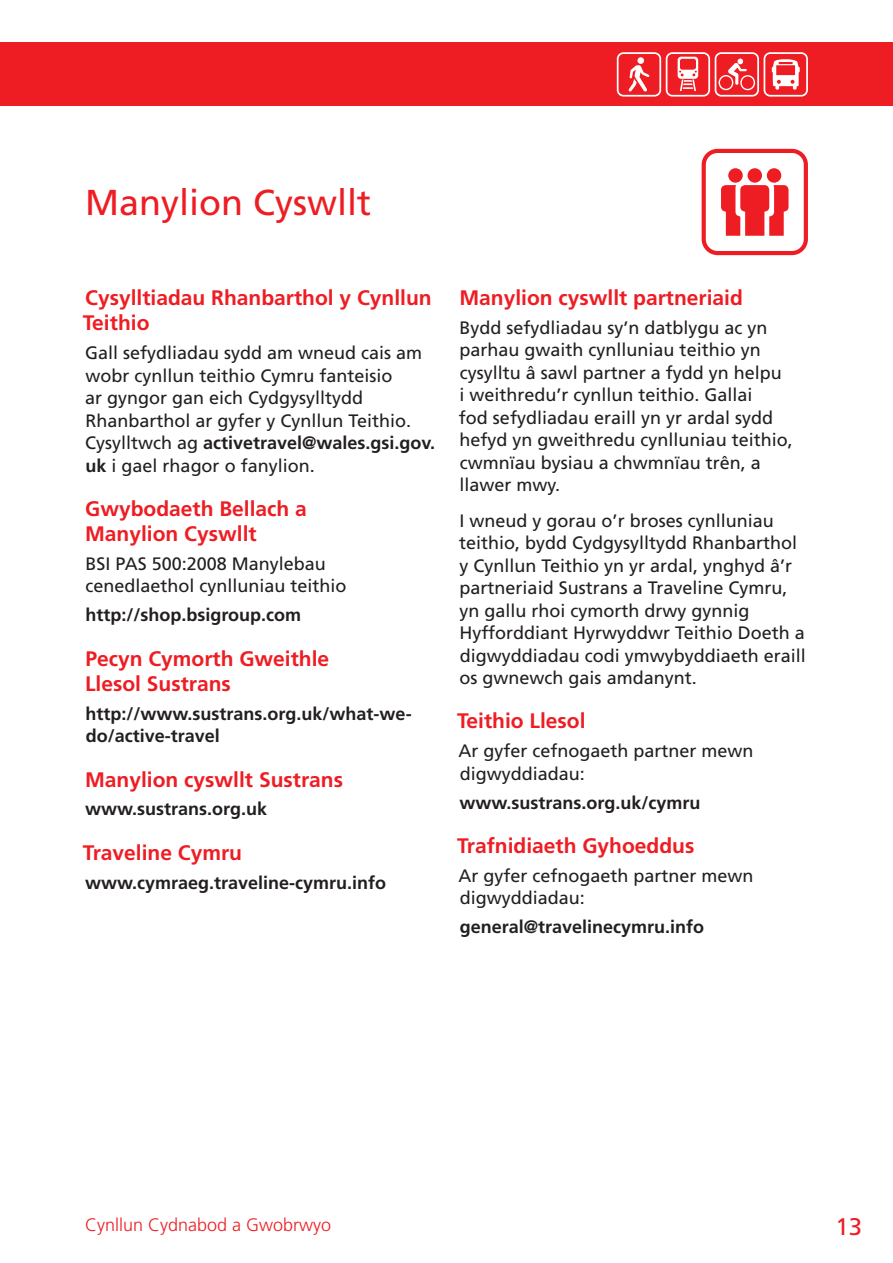
<style>
.page{position:relative;width:893px;height:1263px;background:#fff}
.page>*{position:absolute;margin:0;border:0;box-sizing:border-box;transform-origin:0 0}
.t1{font:36px "Frutiger";color:#ee1d23}
.t2{font:24px "Frutiger";color:#ee1d23}
.Small_Title{font:700 21px/25.2px "Frutiger";color:#ee1d23}
.Body_Copy{font:18px/22.5px "Frutiger";color:#231f20}
.Body_Copy-2{font:700 18px/22.5px "Frutiger";color:#231f20}
.t3{font:300 18px "Frutiger";color:#ee1d23}
.s1{font-weight:700}
</style>
<div class="page">
<div style="left:0;top:43px;width:893px;height:63px;background:#ee1d23"></div>
<svg style="left:617px;top:52px;width:191px;height:45px"></svg>
<svg style="left:702px;top:149px;width:106px;height:106px"></svg>
<div style="left:747px;top:168px;width:15px;height:15px;background:#ee1d23;border-radius:50%"></div>
<div style="left:740px;top:185px;width:29px;height:27px;background:#ee1d23;border-radius:5px"></div>
<p class="t1" style="left:85px;top:182px;width:288px">Manylion Cyswllt</p>
<h1 class="Small_Title" style="left:83px;top:285px;width:350px">Cysylltiadau Rhanbarthol y Cynllun<br>Teithio</h1>
<p class="Body_Copy" style="left:85px;top:342px;width:352px">Gall sefydliadau sydd am wneud cais am wobr cynllun teithio Cymru fanteisio<br>ar gyngor gan eich Cydgysylltydd Rhanbarthol ar gyfer y Cynllun Teithio.<br>Cysylltwch ag <span class="s1">activetravel@wales.gsi.gov. uk</span> i gael rhagor o fanylion.</p>
<h1 class="Small_Title" style="left:85px;top:496px;width:223px">Gwybodaeth Bellach a<br>Manylion Cyswllt</h1>
<p class="Body_Copy" style="left:85px;top:552px;width:263px">BSI PAS 500:2008 Manylebau cenedlaethol cynlluniau teithio</p>
<p class="Body_Copy-2" style="left:86px;top:604px;width:217px">http://shop.bsigroup.com</p>
<h1 class="Small_Title" style="left:85px;top:646px;width:246px">Pecyn Cymorth Gweithle<br>Llesol Sustrans</h1>
<p class="Body_Copy-2" style="left:86px;top:702px;width:328px">http://www.sustrans.org.uk/what-we&shy;do/active-travel</p>
<h1 class="Small_Title" style="left:85px;top:767px;width:259px">Manylion cyswllt Sustrans</h1>
<p class="Body_Copy-2" style="left:85px;top:798px;width:184px">www.sustrans.org.uk</p>
<h1 class="Small_Title" style="left:83px;top:840px;width:161px">Traveline Cymru</h1>
<p class="Body_Copy-2" style="left:85px;top:871px;width:303px">www.cymraeg.traveline-cymru.info</p>
<h1 class="Small_Title" style="left:459px;top:285px;width:285px">Manylion cyswllt partneriaid</h1>
<p class="Body_Copy" style="left:459px;top:316px;width:335px">Bydd sefydliadau sy’n datblygu ac yn parhau gwaith cynlluniau teithio yn cysylltu â sawl partner a fydd yn helpu<br>i weithredu’r cynllun teithio. Gallai<br>fod sefydliadau eraill yn yr ardal sydd hefyd yn gweithredu cynlluniau teithio, cwmnïau bysiau a chwmnïau trên, a llawer mwy.</p>
<p class="Body_Copy" style="left:459px;top:509px;width:348px">I wneud y gorau o’r broses cynlluniau teithio, bydd Cydgysylltydd Rhanbarthol y Cynllun Teithio yn yr ardal, ynghyd â’r partneriaid Sustrans a Traveline Cymru, yn gallu rhoi cymorth drwy gynnig Hyfforddiant Hyrwyddwr Teithio Doeth a digwyddiadau codi ymwybyddiaeth eraill os gwnewch gais amdanynt.</p>
<h1 class="Small_Title" style="left:457px;top:709px;width:130px">Teithio Llesol</h1>
<p class="Body_Copy" style="left:458px;top:740px;width:297px">Ar gyfer cefnogaeth partner mewn digwyddiadau:</p>
<p class="Body_Copy-2" style="left:459px;top:791px;width:243px">www.sustrans.org.uk/cymru</p>
<h1 class="Small_Title" style="left:457px;top:833px;width:239px">Trafnidiaeth Gyhoeddus</h1>
<p class="Body_Copy" style="left:458px;top:864px;width:297px">Ar gyfer cefnogaeth partner mewn digwyddiadau:</p>
<p class="Body_Copy-2" style="left:460px;top:916px;width:246px">general@travelinecymru.info</p>
<p class="t3" style="left:85px;top:1214px;width:248px">Cynllun Cydnabod a Gwobrwyo</p>
<h2 class="t2" style="left:835px;top:1212px;width:28px">13</h2>
</div>
